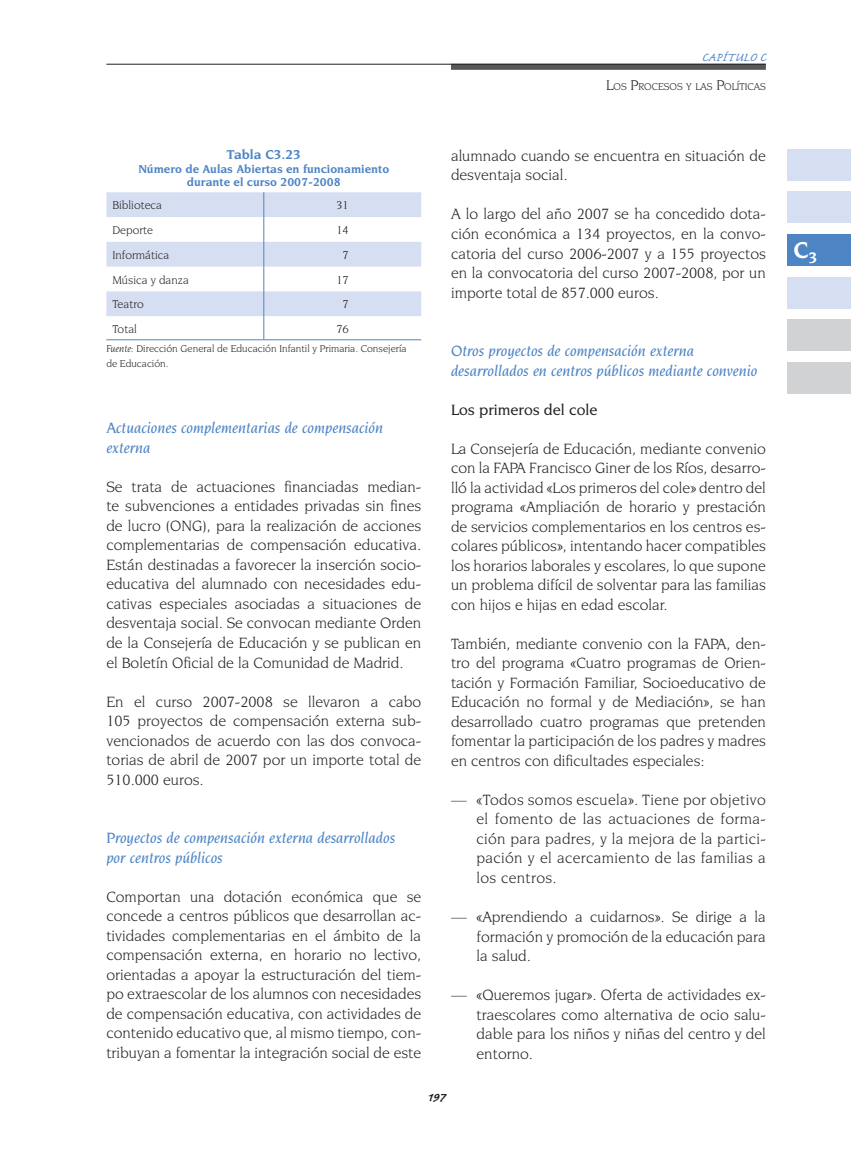
<style>
.page{position:relative;width:851px;height:1149px;background:#fff}
.page>*{position:absolute;margin:0;border:0;box-sizing:border-box;transform-origin:0 0}
.t1{font:700 24px "Novarese IT Cby BT";color:#fff}
.t2{font:15.75px/19.5px "Novarese IT Cby BT";color:#231f20;text-align:justify}
.t3{font:italic 500 15.75px/19.5px "Novarese IT Cby BT";color:#4d84c4}
.t4{font:500 15.75px "Novarese IT Cby BT";color:#231f20}
.t5{font:15.75px "Caflisch Script";color:#4d84c4}
.t6{font:700 15.75px "Caflisch Script";color:#231f20}
.t7{font:700 13.5px "Novarese IT Cby BT";color:#4d84c4}
.t8{font:12px "Novarese IT Cby BT";color:#231f20}
.t9{font:700 12px/13.5px "Novarese IT Cby BT";color:#4d84c4;text-align:center}
.t10{font:10.5px/15px "Novarese IT Cby BT";color:#231f20}
.t11{font:10.5px "Novarese IT Cby BT";color:#231f20}
.s1{font-size:15px}
.s2{font-style:italic}
</style>
<div class="page">
<div style="left:451px;top:64px;width:314px;height:6px;background:#57585a"></div>
<hr style="left:106px;top:64px;width:659px;height:1px;background:#231f20">
<div style="left:787px;top:149px;width:63px;height:32px;background:#d6dff1"></div>
<div style="left:787px;top:191px;width:63px;height:32px;background:#d6dff1"></div>
<div style="left:787px;top:234px;width:63px;height:32px;background:#4d84c4"></div>
<div style="left:787px;top:276px;width:63px;height:32px;background:#d6dff1"></div>
<div style="left:787px;top:319px;width:63px;height:32px;background:#d1d2d4"></div>
<div style="left:787px;top:361px;width:63px;height:32px;background:#d1d2d4"></div>
<svg style="left:106px;top:192px;width:315px;height:147px"></svg>
<hr style="left:106px;top:339px;width:158px;height:1px;background:#4d84c4">
<hr style="left:264px;top:339px;width:157px;height:1px;background:#4d84c4">
<p class="t5" style="left:701px;top:49px;width:8px">CAPÍTULO</p>
<p class="t5" style="left:759px;top:49px;width:8px">C</p>
<p class="t11" style="left:606px;top:80px;width:161px"><span class="s1">L</span>OS <span class="s1">P</span>ROCESOS Y LAS <span class="s1">P</span>OLÍTICAS</p>
<p class="t7" style="left:226px;top:146px;width:76px">Tabla C3.23</p>
<p class="t9" style="left:138px;top:162px;width:252px">Número de Aulas Abiertas en funcionamiento durante el curso 2007-2008</p>
<p class="t8" style="left:112px;top:198px;width:51px">Biblioteca</p>
<p class="t8" style="left:336px;top:198px;width:14px">31</p>
<p class="t8" style="left:112px;top:223px;width:42px">Deporte</p>
<p class="t8" style="left:336px;top:223px;width:14px">14</p>
<p class="t8" style="left:112px;top:248px;width:58px">Informática</p>
<p class="t8" style="left:342px;top:248px;width:8px">7</p>
<p class="t8" style="left:112px;top:272px;width:78px">Música y danza</p>
<p class="t8" style="left:336px;top:272px;width:14px">17</p>
<p class="t8" style="left:112px;top:297px;width:33px">Teatro</p>
<p class="t8" style="left:342px;top:297px;width:8px">7</p>
<p class="t8" style="left:112px;top:321px;width:26px">Total</p>
<p class="t8" style="left:336px;top:321px;width:14px">76</p>
<p class="t10" style="left:106px;top:341px;width:302px"><span class="s2">Fuente:</span> Dirección General de Educación Infantil y Primaria. Consejería de Educación.</p>
<p class="t3" style="left:106px;top:418px;width:278px">Actuaciones complementarias de compensación externa</p>
<p class="t2" style="left:106px;top:476px;width:316px">Se trata de actuaciones financiadas median&shy;te subvenciones a entidades privadas sin fines de lucro (ONG), para la realización de acciones complementarias de compensación educativa.<br>Están destinadas a favorecer la inserción socio&shy;educativa del alumnado con necesidades edu&shy;cativas especiales asociadas a situaciones de desventaja social. Se convocan mediante Orden de la Consejería de Educación y se publican en el Boletín Oficial de la Comunidad de Madrid.</p>
<p class="t2" style="left:106px;top:691px;width:316px">En el curso 2007-2008 se llevaron a cabo 105 proyectos de compensación externa sub&shy;vencionados de acuerdo con las dos convoca&shy;torias de abril de 2007 por un importe total de 510.000 euros.</p>
<p class="t3" style="left:106px;top:827px;width:290px">Proyectos de compensación externa desarrollados por centros públicos</p>
<p class="t2" style="left:106px;top:886px;width:316px">Comportan una dotación económica que se concede a centros públicos que desarrollan ac&shy;tividades complementarias en el ámbito de la compensación externa, en horario no lectivo, orientadas a apoyar la estructuración del tiem&shy;po extraescolar de los alumnos con necesidades de compensación educativa, con actividades de contenido educativo que, al mismo tiempo, con&shy;tribuyan a fomentar la integración social de este</p>
<p class="t2" style="left:451px;top:146px;width:316px">alumnado cuando se encuentra en situación de desventaja social.</p>
<p class="t2" style="left:451px;top:204px;width:316px">A lo largo del año 2007 se ha concedido dota&shy;ción económica a 134 proyectos, en la convo&shy;catoria del curso 2006-2007 y a 155 proyectos en la convocatoria del curso 2007-2008, por un importe total de 857.000 euros.</p>
<p class="t3" style="left:451px;top:341px;width:308px">Otros proyectos de compensación externa desarrollados en centros públicos mediante convenio</p>
<p class="t4" style="left:451px;top:400px;width:148px">Los primeros del cole</p>
<p class="t2" style="left:451px;top:438px;width:316px">La Consejería de Educación, mediante convenio con la FAPA Francisco Giner de los Ríos, desarro&shy;lló la actividad «Los primeros del cole» dentro del programa «Ampliación de horario y prestación de servicios complementarios en los centros es&shy;colares públicos», intentando hacer compatibles los horarios laborales y escolares, lo que supone un problema difícil de solventar para las familias con hijos e hijas en edad escolar.</p>
<p class="t2" style="left:451px;top:633px;width:316px">También, mediante convenio con la FAPA, den&shy;tro del programa «Cuatro programas de Orien&shy;tación y Formación Familiar, Socioeducativo de Educación no formal y de Mediación», se han desarrollado cuatro programas que pretenden fomentar la participación de los padres y madres en centros con dificultades especiales:</p>
<p class="t2" style="left:476px;top:789px;width:291px;text-indent:-26px">— «Todos somos escuela». Tiene por objetivo el fomento de las actuaciones de forma&shy;ción para padres, y la mejora de la partici&shy;pación y el acercamiento de las familias a los centros.</p>
<p class="t2" style="left:476px;top:906px;width:291px;text-indent:-26px">— «Aprendiendo a cuidarnos». Se dirige a la formación y promoción de la educación para la salud.</p>
<p class="t2" style="left:476px;top:984px;width:291px;text-indent:-26px">— «Queremos jugar». Oferta de actividades ex&shy;traescolares como alternativa de ocio salu&shy;dable para los niños y niñas del centro y del entorno.</p>
<p class="t6" style="left:427px;top:1089px;width:20px">197</p>
<h1 class="t1" style="left:793px;top:235px;width:26px">C<sub>3</sub></h1>
</div>
